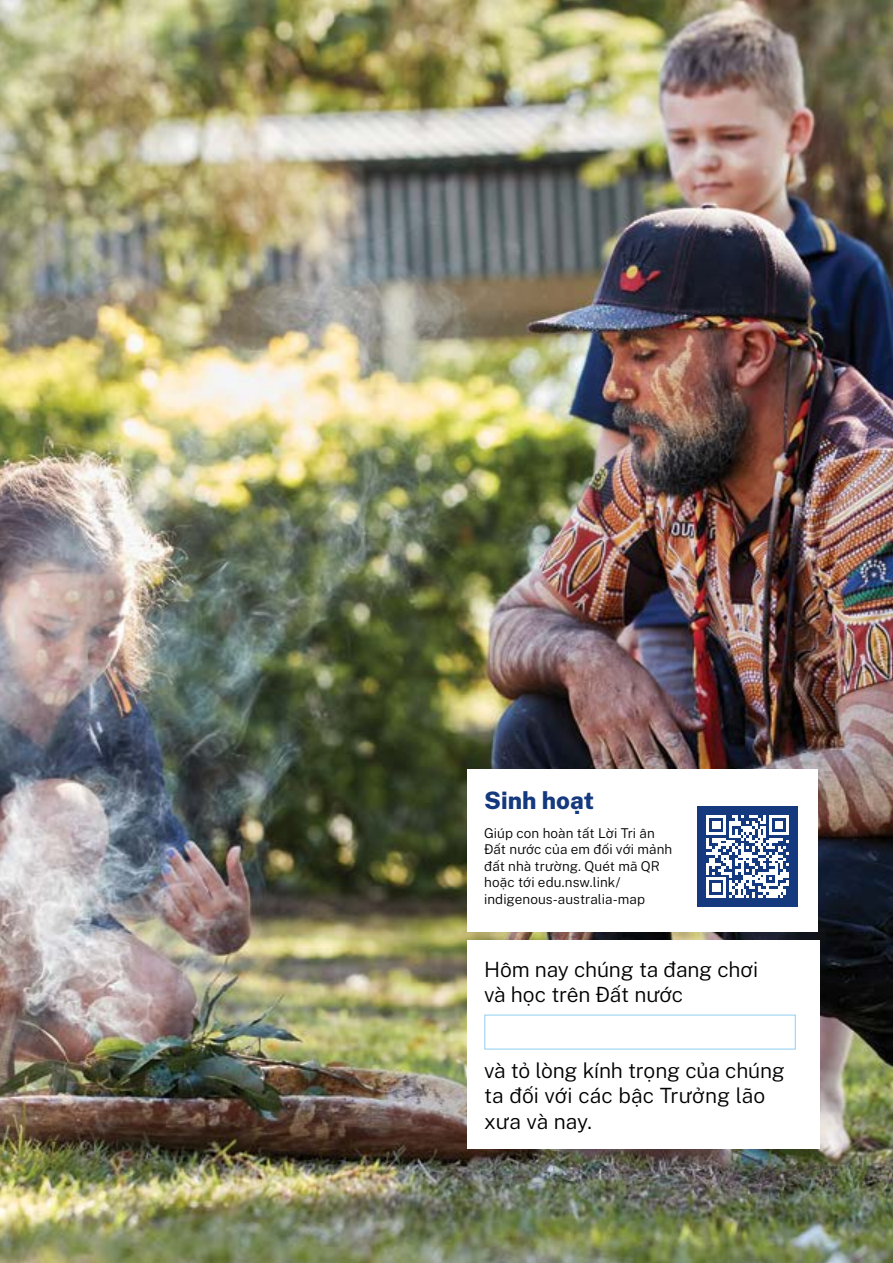
<style>
.page{position:relative;width:893px;height:1263px;background:#fff}
.page>*{position:absolute;margin:0;border:0;box-sizing:border-box;transform-origin:0 0}
._04_Body{font:800 24px "Public Sans";color:#15397f}
.Body_-_Large{font:300 21px/25.2px "Public Sans";letter-spacing:-.01em;color:#000}
._04_Body-2{font:300 13.5px/16.5px "Public Sans";letter-spacing:.005em;color:#000}
</style>
<div class="page">
<img style="left:0;top:0;width:893px;height:1263px">
<div style="left:467px;top:769px;width:351px;height:162px;background:#fff"></div>
<div style="left:467px;top:940px;width:352px;height:208px;background:#fff"></div>
<div style="left:484px;top:1015px;width:312px;height:34px;border:1px solid #90cef0"></div>
<div style="left:697px;top:806px;width:101px;height:100px;background:#15397f"></div>
<svg style="left:706px;top:815px;width:83px;height:82px"></svg>
<p class="_04_Body" style="left:484px;top:784px;width:112px">Sinh hoạt</p>
<p class="_04_Body-2" style="left:484px;top:824px;width:190px">Giúp con hoàn tất Lời Tri ân<br>Đất nước của em đối với mảnh đất nhà trường. Quét mã QR hoặc tới edu.nsw.link/ indigenous-australia-map</p>
<p class="Body_-_Large" style="left:484px;top:956px;width:276px">Hôm nay chúng ta đang chơi và học trên Đất nước</p>
<p class="Body_-_Large" style="left:484px;top:1057px;width:302px">và tỏ lòng kính trọng của chúng ta đối với các bậc Trưởng lão xưa và nay.</p>
</div>
